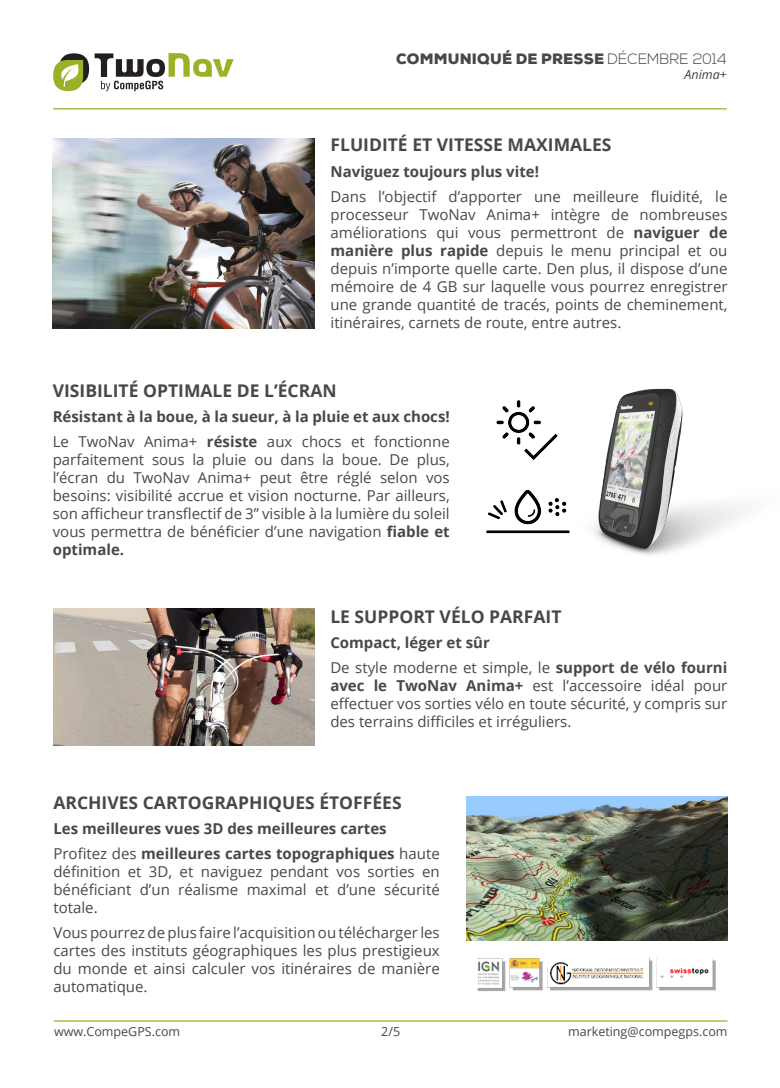
<style>
.page{position:relative;width:780px;height:1088px;background:#fff}
.page>*{position:absolute;margin:0;border:0;box-sizing:border-box;transform-origin:0 0}
.P1_justificado{font:700 17.5px "Open Sans";color:#484848}
.P1_justificado-2{font:15px/18px "Open Sans";color:#484848;text-align:justify}
.P1_justificado-3{font:700 15px "Open Sans";color:#484848}
.t1{font:900 15px "Nexa";letter-spacing:.015em;color:#484848}
.t2{font:12.5px "Open Sans";color:#484848}
.t3{font:italic 12.5px "Open Sans";color:#414042}
.s1{font-weight:300}
.s2{font-weight:700}
</style>
<div class="page">
<svg style="left:95px;top:53px;width:139px;height:38px"></svg>
<svg style="left:53px;top:53px;width:36px;height:38px"></svg>
<hr style="left:53px;top:108px;width:673px;height:1px;background:#9cb226">
<hr style="left:54px;top:1020px;width:673px;height:1px;background:#9cb226">
<img style="left:466px;top:796px;width:261px;height:145px">
<img style="left:496px;top:400px;width:45px;height:32px">
<img style="left:486px;top:432px;width:67px;height:102px">
<img style="left:553px;top:388px;width:193px;height:167px">
<img style="left:53px;top:138px;width:261px;height:191px">
<img style="left:54px;top:609px;width:261px;height:136px">
<img style="left:476px;top:957px;width:240px;height:34px">
<p class="t1" style="left:396px;top:50px;width:332px">COMMUNIQUÉ DE PRESSE <span class="s1">DÉCEMBRE 2014</span></p>
<p class="t3" style="left:684px;top:66px;width:44px">Anima+</p>
<p class="P1_justificado" style="left:330px;top:133px;width:282px">FLUIDITÉ ET VITESSE MAXIMALES</p>
<p class="P1_justificado-3" style="left:330px;top:161px;width:210px">Naviguez toujours plus vite!</p>
<p class="P1_justificado-2" style="left:330px;top:187px;width:398px">Dans l’objectif d’apporter une meilleure fluidité, le processeur TwoNav Anima+ intègre de nombreuses améliorations qui vous permettront de <span class="s2">naviguer de manière plus rapide</span> depuis le menu principal et ou depuis n’importe quelle carte. Den plus, il dispose d’une mémoire de 4 GB sur laquelle vous pourrez enregistrer une grande quantité de tracés, points de cheminement, itinéraires, carnets de route, entre autres.</p>
<p class="P1_justificado" style="left:53px;top:378px;width:285px">VISIBILITÉ OPTIMALE DE L’ÉCRAN</p>
<p class="P1_justificado-3" style="left:53px;top:406px;width:398px">Résistant à la boue, à la sueur, à la pluie et aux chocs!</p>
<p class="P1_justificado-2" style="left:53px;top:432px;width:398px">Le TwoNav Anima+ <span class="s2">résiste</span> aux chocs et fonctionne parfaitement sous la pluie ou dans la boue. De plus, l’écran du TwoNav Anima+ peut être réglé selon vos besoins: visibilité accrue et vision nocturne. Par ailleurs, son afficheur transflectif de 3’’ visible à la lumière du soleil vous permettra de bénéficier d’une navigation <span class="s2">fiable et optimale.</span></p>
<p class="P1_justificado" style="left:330px;top:604px;width:233px">LE SUPPORT VÉLO PARFAIT</p>
<p class="P1_justificado-3" style="left:330px;top:632px;width:161px">Compact, léger et sûr</p>
<p class="P1_justificado-2" style="left:330px;top:658px;width:398px">De style moderne et simple, le <span class="s2">support de vélo fourni avec le TwoNav Anima+</span> est l’accessoire idéal pour effectuer vos sorties vélo en toute sécurité, y compris sur des terrains difficiles et irréguliers.</p>
<p class="P1_justificado" style="left:53px;top:790px;width:350px">ARCHIVES CARTOGRAPHIQUES ÉTOFFÉES</p>
<p class="P1_justificado-3" style="left:53px;top:818px;width:335px">Les meilleures vues 3D des meilleures cartes</p>
<p class="P1_justificado-2" style="left:53px;top:844px;width:388px">Profitez des <span class="s2">meilleures cartes topographiques</span> haute définition et 3D, et naviguez pendant vos sorties en bénéficiant d’un réalisme maximal et d’une sécurité totale.</p>
<p class="P1_justificado-2" style="left:53px;top:923px;width:388px">Vous pourrez de plus faire l’acquisition ou télécharger les cartes des instituts géographiques les plus prestigieux du monde et ainsi calculer vos itinéraires de manière automatique.</p>
<p class="t2" style="left:54px;top:1022px;width:128px">www.CompeGPS.com</p>
<p class="t2" style="left:381px;top:1022px;width:20px">2/5</p>
<p class="t2" style="left:568px;top:1022px;width:161px">marketing@compegps.com</p>
</div>
